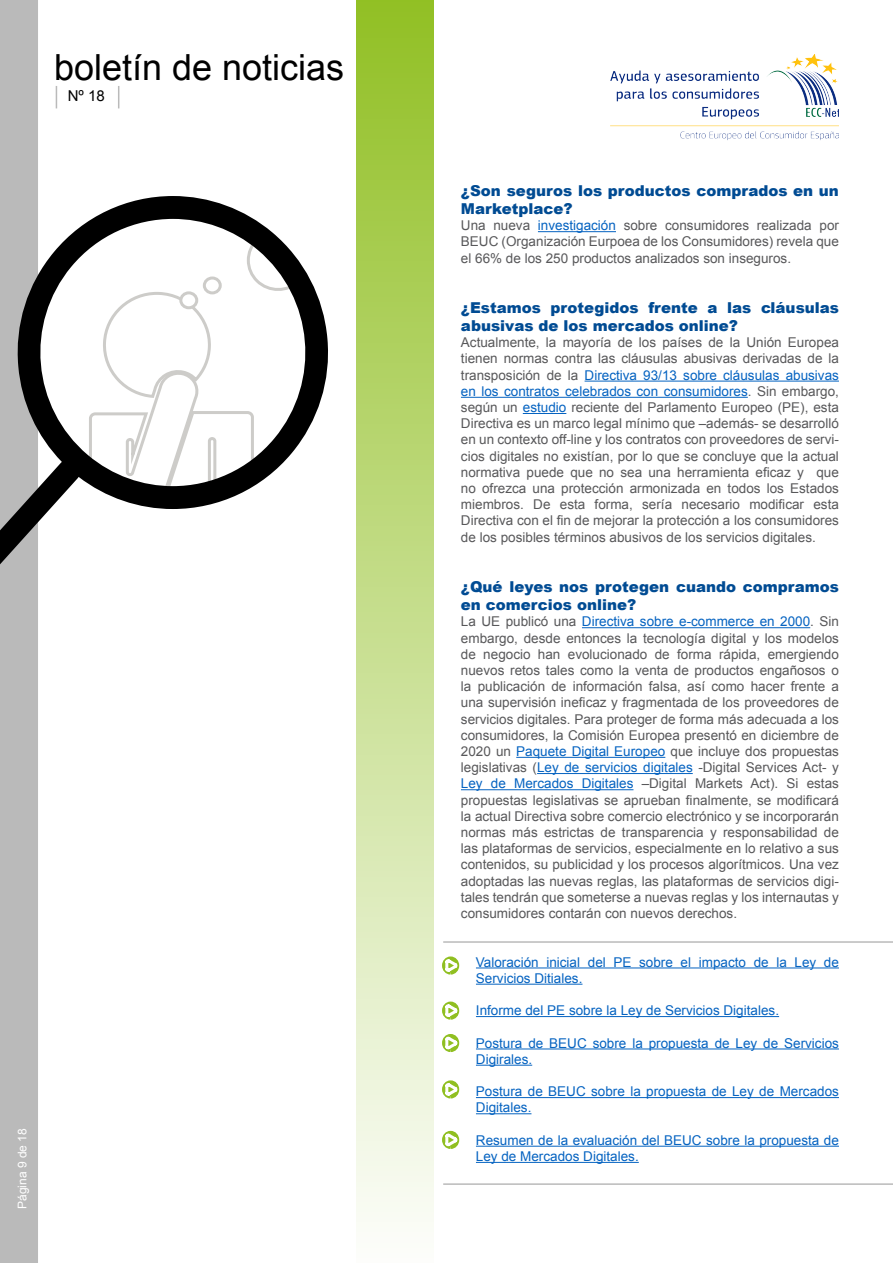
<style>
.page{position:relative;width:893px;height:1263px;background:#fff}
.page>*{position:absolute;margin:0;border:0;box-sizing:border-box;transform-origin:0 0}
.t1{font:36px "Arial";color:#000}
.t2{font:900 15px/18px "Arial";color:#004b93}
.t3{font:15px "Arial";color:#000}
.t4{font:13.5px/16.2px "Arial";color:#58585a;text-align:justify}
.t5{font:13.5px/16.2px "Arial";color:#0563c1}
.t6{font:12px "Arial";color:#fff}
.s1{color:#0563c1}
</style>
<div class="page">
<div style="left:0;top:0;width:38px;height:1263px;background:#bababa"></div>
<svg style="left:16px;top:1215px;width:11px;height:2px"></svg>
<svg style="left:56px;top:86px;width:1px;height:22px"></svg>
<svg style="left:118px;top:86px;width:1px;height:22px"></svg>
<img style="left:610px;top:54px;width:229px;height:86px">
<div style="left:356px;top:0;width:77px;height:1263px;background:linear-gradient(to bottom,#91c024,#fdfdfb)"></div>
<hr style="left:538px;top:231px;width:78px;height:1px;background:#0563c1">
<hr style="left:585px;top:381px;width:254px;height:1px;background:#0563c1">
<hr style="left:461px;top:397px;width:287px;height:1px;background:#0563c1">
<hr style="left:523px;top:413px;width:43px;height:1px;background:#0563c1">
<hr style="left:582px;top:627px;width:228px;height:1px;background:#0563c1">
<hr style="left:516px;top:757px;width:149px;height:1px;background:#0563c1">
<hr style="left:537px;top:773px;width:156px;height:1px;background:#0563c1">
<hr style="left:461px;top:789px;width:172px;height:1px;background:#0563c1">
<hr style="left:476px;top:967px;width:363px;height:1px;background:#0563c1">
<hr style="left:476px;top:984px;width:106px;height:1px;background:#0563c1">
<hr style="left:476px;top:1016px;width:303px;height:1px;background:#0563c1">
<hr style="left:476px;top:1048px;width:363px;height:1px;background:#0563c1">
<hr style="left:476px;top:1065px;width:56px;height:1px;background:#0563c1">
<hr style="left:476px;top:1097px;width:363px;height:1px;background:#0563c1">
<hr style="left:476px;top:1113px;width:55px;height:1px;background:#0563c1">
<hr style="left:476px;top:1146px;width:363px;height:1px;background:#0563c1">
<hr style="left:476px;top:1162px;width:163px;height:1px;background:#0563c1">
<svg style="left:443px;top:957px;width:16px;height:17px"></svg>
<svg style="left:442px;top:1001px;width:17px;height:19px"></svg>
<svg style="left:443px;top:1002px;width:16px;height:17px"></svg>
<svg style="left:443px;top:1034px;width:16px;height:18px"></svg>
<svg style="left:443px;top:1081px;width:16px;height:17px"></svg>
<svg style="left:443px;top:1131px;width:16px;height:17px"></svg>
<hr style="left:443px;top:941px;width:450px;height:2px;background:#bababa">
<hr style="left:443px;top:1183px;width:450px;height:2px;background:#bababa">
<svg style="left:0;top:196px;width:328px;height:418px"></svg>
<h1 class="t1" style="left:54px;top:43px;width:292px">boletín de noticias</h1>
<p class="t3" style="left:68px;top:86px;width:39px">Nº 18</p>
<p class="t6" style="left:14px;top:1209px;width:82px;rotate:-90deg">Página 9 de 18</p>
<p class="t2" style="left:461px;top:181px;width:379px">¿Son seguros los productos comprados en un<br>Marketplace?</p>
<p class="t4" style="left:461px;top:217px;width:380px">Una nueva <span class="s1">investigación</span> sobre consumidores realizada por BEUC (Organización Eurpoea de los Consumidores) revela que el 66% de los 250 productos analizados son inseguros.</p>
<p class="t2" style="left:461px;top:298px;width:380px">¿Estamos protegidos frente a las cláusulas abusivas de los mercados online?</p>
<p class="t4" style="left:461px;top:334px;width:380px">Actualmente, la mayoría de los países de la Unión Europea tienen normas contra las cláusulas abusivas derivadas de la transposición de la <span class="s1">Directiva 93/13 sobre cláusulas abusivas en los contratos celebrados con consumidores</span>. Sin embargo, según un <span class="s1">estudio</span> reciente del Parlamento Europeo (PE), esta Directiva es un marco legal mínimo que –además- se desarrolló en un contexto off-line y los contratos con proveedores de servi&shy;cios digitales no existían, por lo que se concluye que la actual normativa puede que no sea una herramienta eficaz y que no ofrezca una protección armonizada en todos los Estados miembros. De esta forma, sería necesario modificar esta Directiva con el fin de mejorar la protección a los consumidores de los posibles términos abusivos de los servicios digitales.</p>
<p class="t2" style="left:461px;top:577px;width:379px">¿Qué leyes nos protegen cuando compramos en comercios online?</p>
<p class="t4" style="left:461px;top:613px;width:380px">La UE publicó una <span class="s1">Directiva sobre e-commerce en 2000</span>. Sin embargo, desde entonces la tecnología digital y los modelos de negocio han evolucionado de forma rápida, emergiendo nuevos retos tales como la venta de productos engañosos o la publicación de información falsa, así como hacer frente a una supervisión ineficaz y fragmentada de los proveedores de servicios digitales. Para proteger de forma más adecuada a los consumidores, la Comisión Europea presentó en diciembre de 2020 un <span class="s1">Paquete Digital Europeo</span> que incluye dos propuestas legislativas (<span class="s1">Ley de servicios digitales</span> -Digital Services Act- y <span class="s1">Ley de Mercados Digitales</span> –Digital Markets Act). Si estas propuestas legislativas se aprueban finalmente, se modificará la actual Directiva sobre comercio electrónico y se incorporarán normas más estrictas de transparencia y responsabilidad de las plataformas de servicios, especialmente en lo relativo a sus contenidos, su publicidad y los procesos algorítmicos. Una vez adoptadas las nuevas reglas, las plataformas de servicios digi&shy;tales tendrán que someterse a nuevas reglas y los internautas y consumidores contarán con nuevos derechos.</p>
<p class="t5" style="left:476px;top:953px;width:364px">Valoración inicial del PE sobre el impacto de la Ley de<br>Servicios Ditiales.</p>
<p class="t5" style="left:476px;top:1002px;width:305px">Informe del PE sobre la Ley de Servicios Digitales.</p>
<p class="t5" style="left:476px;top:1034px;width:364px">Postura de BEUC sobre la propuesta de Ley de Servicios<br>Digirales.</p>
<p class="t5" style="left:476px;top:1083px;width:364px">Postura de BEUC sobre la propuesta de Ley de Mercados<br>Digitales.</p>
<p class="t5" style="left:476px;top:1132px;width:364px">Resumen de la evaluación del BEUC sobre la propuesta de<br>Ley de Mercados Digitales.</p>
</div>
